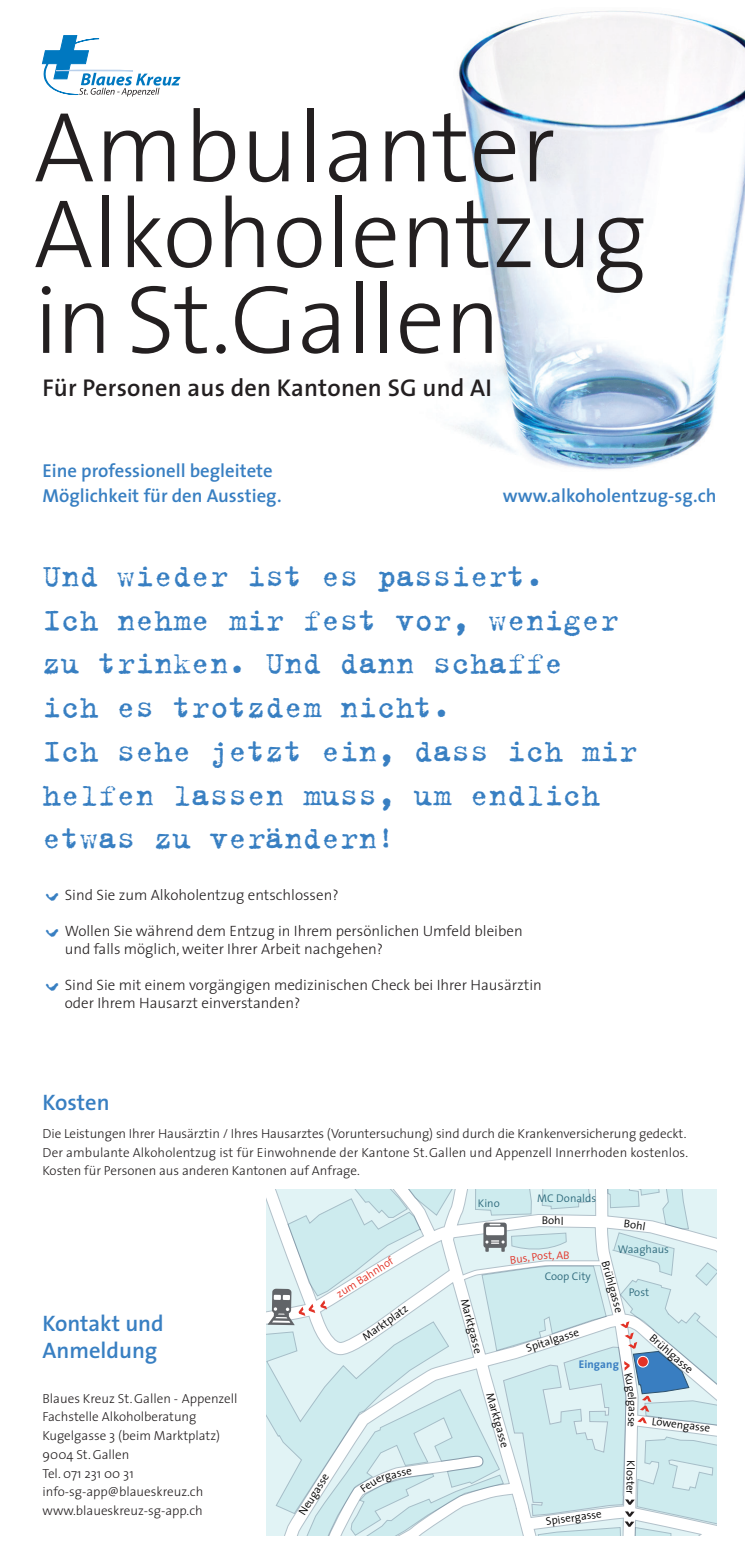
<style>
.page{position:relative;width:745px;height:1563px;background:#fff}
.page>*{position:absolute;margin:0;border:0;box-sizing:border-box;transform-origin:0 0}
.t1{font:300 100.25px "The Sans";color:#231f20}
.t2{font:300 98px/85.8px "The Sans";color:#231f20}
.t3{font:33.75px/43.8px "Trixie";color:#387fc2}
.t4{font:600 24.38px "The Sans";letter-spacing:.01em;color:#231f20}
.t5{font:600 22.5px/26.2px "The Sans";color:#387fc2}
.t6{font:600 18.75px/25px "The Sans";color:#387fc2}
.t7{font:300 15px/18px "The Sans";color:#231f20}
.t8{font:300 13.12px/18.8px "The Sans";color:#231f20}
.t9{font:300 11.12px "The Sans";color:#000}
.t10{font:300 11.12px "The Sans";color:#306b7d}
.t11{font:300 11.12px "The Sans";color:#e23226}
.t12{font:700 11.12px "The Sans";letter-spacing:.01em;color:#397ec1}
.t13{font:300 11.12px "The Sans";color:#e23328}
</style>
<div class="page">
<img style="left:458px;top:10px;width:286px;height:460px">
<svg style="left:41px;top:36px;width:139px;height:60px"></svg>
<svg style="left:266px;top:1189px;width:450px;height:346px"></svg>
<h1 class="t1" style="left:34px;top:65px;width:523px">Ambulanter</h1>
<h2 class="t2" style="left:34px;top:188px;width:614px">Alkoholentzug in St.Gallen</h2>
<h3 class="t4" style="left:43px;top:368px;width:450px">Für Personen aus den Kantonen SG und AI</h3>
<h3 class="t6" style="left:43px;top:458px;width:240px">Eine professionell begleitete<br>Möglichkeit für den Ausstieg.</h3>
<h3 class="t6" style="left:502px;top:482px;width:215px">www.alkoholentzug-sg.ch</h3>
<h3 class="t3" style="left:43px;top:553px;width:596px">Und wieder ist es passiert.<br>Ich nehme mir fest vor, weniger zu trinken. Und dann schaffe<br>ich es trotzdem nicht.<br>Ich sehe jetzt ein, dass ich mir helfen lassen muss, um endlich etwas zu verändern!</h3>
<p class="t7" style="left:65px;top:886px;width:275px">Sind Sie zum Alkoholentzug entschlossen?</p>
<p class="t7" style="left:65px;top:922px;width:459px">Wollen Sie während dem Entzug in Ihrem persönlichen Umfeld bleiben und falls möglich, weiter Ihrer Arbeit nachgehen?</p>
<p class="t7" style="left:65px;top:976px;width:478px">Sind Sie mit einem vorgängigen medizinischen Check bei Ihrer Hausärztin oder Ihrem Hausarzt einverstanden?</p>
<h3 class="t5" style="left:43px;top:1088px;width:69px">Kosten</h3>
<p class="t8" style="left:43px;top:1123px;width:646px">Die Leistungen Ihrer Hausärztin / Ihres Hausarztes (Voruntersuchung) sind durch die Krankenversicherung gedeckt.<br>Der ambulante Alkoholentzug ist für Einwohnende der Kantone St.Gallen und Appenzell Innerrhoden kostenlos.<br>Kosten für Personen aus anderen Kantonen auf Anfrage.</p>
<h3 class="t5" style="left:43px;top:1310px;width:123px">Kontakt und<br>Anmeldung</h3>
<p class="t8" style="left:43px;top:1388px;width:196px">Blaues Kreuz St.Gallen - Appenzell<br>Fachstelle Alkoholberatung<br>Kugelgasse 3 (beim Marktplatz)<br>9004 St.Gallen<br>Tel. 071 231 00 31 info-sg-app@blaueskreuz.ch www.blaueskreuz-sg-app.ch</p>
<p class="t11" style="left:332px;top:1287px;width:50px;rotate:-32deg">zum Bahn</p>
<p class="t9" style="left:382px;top:1313px;width:25px;rotate:-35deg">platz</p>
<p class="t9" style="left:358px;top:1330px;width:31px;rotate:-36deg">Markt</p>
<p class="t9" style="left:293px;top:1509px;width:43px;rotate:-58deg">Neugass</p>
<p class="t10" style="left:477px;top:1194px;width:23px">Kino</p>
<p class="t9" style="left:475px;top:1306px;width:48px;rotate:75deg">arktgasse</p>
<p class="t10" style="left:537px;top:1188px;width:60px">MC Donalds</p>
<p class="t9" style="left:554px;top:1211px;width:11px">hl</p>
<p class="t13" style="left:508px;top:1251px;width:24px;rotate:-8deg">Bus,</p>
<p class="t13" style="left:552px;top:1246px;width:4px">,</p>
<p class="t10" style="left:544px;top:1267px;width:48px">Coop City</p>
<p class="t10" style="left:617px;top:1239px;width:53px">Waaghaus</p>
<p class="t9" style="left:613px;top:1258px;width:34px;rotate:74deg">Brühlg</p>
<p class="t10" style="left:628px;top:1283px;width:22px">Post</p>
<p class="t9" style="left:528px;top:1338px;width:23px;rotate:-18deg">pi al</p>
<p class="t9" style="left:549px;top:1331px;width:29px;rotate:-17deg">gasse</p>
<p class="t12" style="left:578px;top:1355px;width:42px">Eingang</p>
<p class="t9" style="left:657px;top:1329px;width:55px;rotate:41deg">Brühlgasse</p>
<p class="t9" style="left:498px;top:1390px;width:58px;rotate:74deg">Marktgasse</p>
<p class="t9" style="left:559px;top:1510px;width:43px;rotate:-8deg">sergasse</p>
<p class="t9" style="left:641px;top:1406px;width:7px;rotate:90deg">a</p>
<p class="t9" style="left:639px;top:1460px;width:35px;rotate:91deg">K ol ster</p>
<p class="t9" style="left:652px;top:1412px;width:60px;rotate:7deg">Löwengasse</p>
</div>
